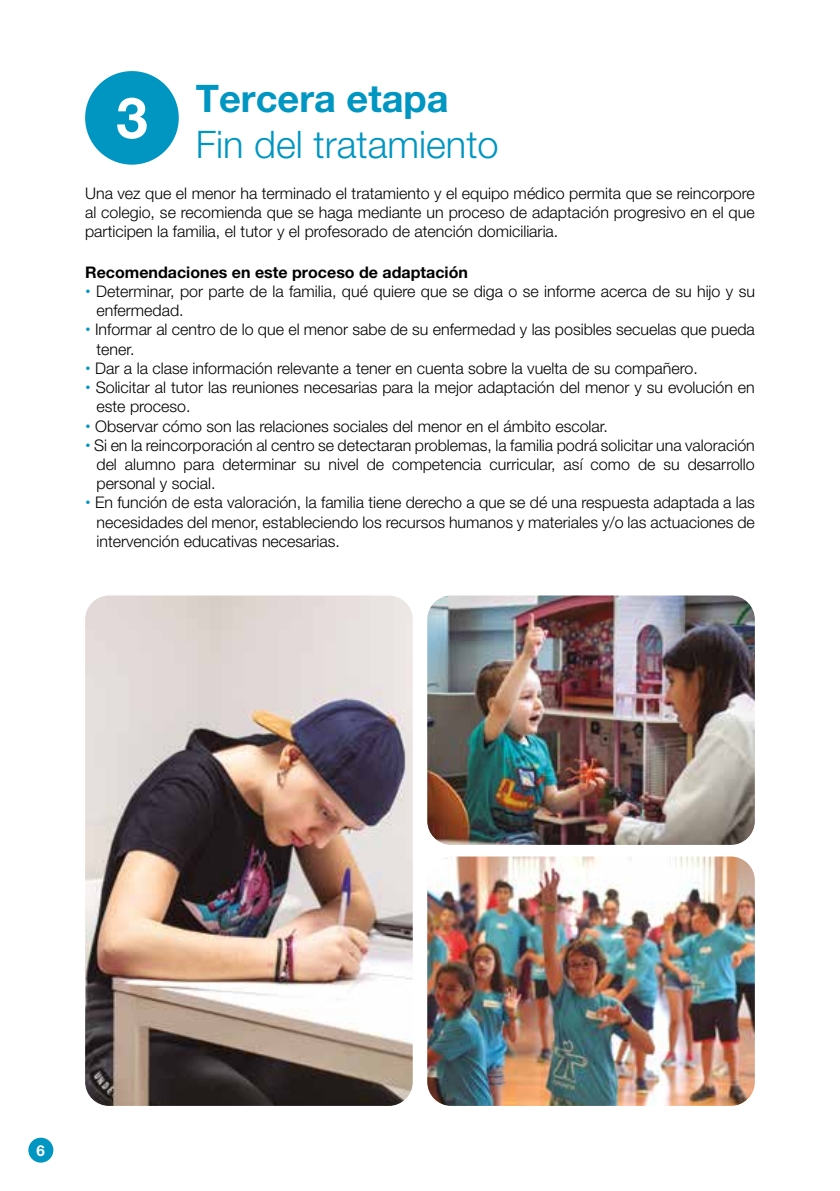
<style>
.page{position:relative;width:840px;height:1191px;background:#fff}
.page>*{position:absolute;margin:0;border:0;box-sizing:border-box;transform-origin:0 0}
.t1{font:700 56.6px "Helvetica Neue LT Pro";color:#fff}
.t2{font:300 38px "Helvetica Neue LT Pro";color:#0096c2}
.t3{font:700 38px "Helvetica Neue LT Pro";color:#0096c2}
.t4{font:300 16px/19.2px "Helvetica Neue LT Pro";color:#000;text-align:justify}
.t5{font:700 16px "Helvetica Neue LT Pro";color:#000}
.t6{font:700 15.2px "Helvetica Neue LT Pro";color:#fff}
.s1{font-family:"Helvetica";font-weight:700;color:#0096c2}
</style>
<div class="page">
<div style="left:28px;top:1137px;width:25px;height:25px;background:#0096c2;border-radius:50%"></div>
<div style="left:85px;top:71px;width:94px;height:94px;background:#0096c2;border-radius:50%"></div>
<img style="left:85px;top:595px;width:327px;height:511px">
<img style="left:427px;top:595px;width:327px;height:250px">
<img style="left:427px;top:856px;width:327px;height:250px">
<h2 class="t3" style="left:196px;top:75px;width:254px">Tercera etapa</h2>
<h2 class="t2" style="left:196px;top:121px;width:304px">Fin del tratamiento</h2>
<p class="t4" style="left:85px;top:183px;width:671px">Una vez que el menor ha terminado el tratamiento y el equipo médico permita que se reincorpore al colegio, se recomienda que se haga mediante un proceso de adaptación progresivo en el que participen la familia, el tutor y el profesorado de atención domiciliaria.</p>
<p class="t5" style="left:85px;top:262px;width:384px">Recomendaciones en este proceso de adaptación</p>
<p class="t4" style="left:96px;top:281px;width:659px;text-indent:-11px"><span class="s1">•</span> Determinar, por parte de la familia, qué quiere que se diga o se informe acerca de su hijo y su enfermedad.</p>
<p class="t4" style="left:96px;top:320px;width:659px;text-indent:-11px"><span class="s1">•</span> Informar al centro de lo que el menor sabe de su enfermedad y las posibles secuelas que pueda tener.</p>
<p class="t4" style="left:85px;top:358px;width:614px"><span class="s1">•</span> Dar a la clase información relevante a tener en cuenta sobre la vuelta de su compañero.</p>
<p class="t4" style="left:96px;top:377px;width:659px;text-indent:-11px"><span class="s1">•</span> Solicitar al tutor las reuniones necesarias para la mejor adaptación del menor y su evolución en este proceso.</p>
<p class="t4" style="left:85px;top:416px;width:524px"><span class="s1">•</span> Observar cómo son las relaciones sociales del menor en el ámbito escolar.</p>
<p class="t4" style="left:96px;top:435px;width:659px;text-indent:-11px"><span class="s1">•</span> Si en la reincorporación al centro se detectaran problemas, la familia podrá solicitar una valoración del alumno para determinar su nivel de competencia curricular, así como de su desarrollo personal y social.</p>
<p class="t4" style="left:96px;top:493px;width:659px;text-indent:-11px"><span class="s1">•</span> En función de esta valoración, la familia tiene derecho a que se dé una respuesta adaptada a las necesidades del menor, estableciendo los recursos humanos y materiales y/o las actuaciones de intervención educativas necesarias.</p>
<h1 class="t1" style="left:116px;top:83px;width:33px">3</h1>
<p class="t6" style="left:37px;top:1140px;width:10px">6</p>
</div>
